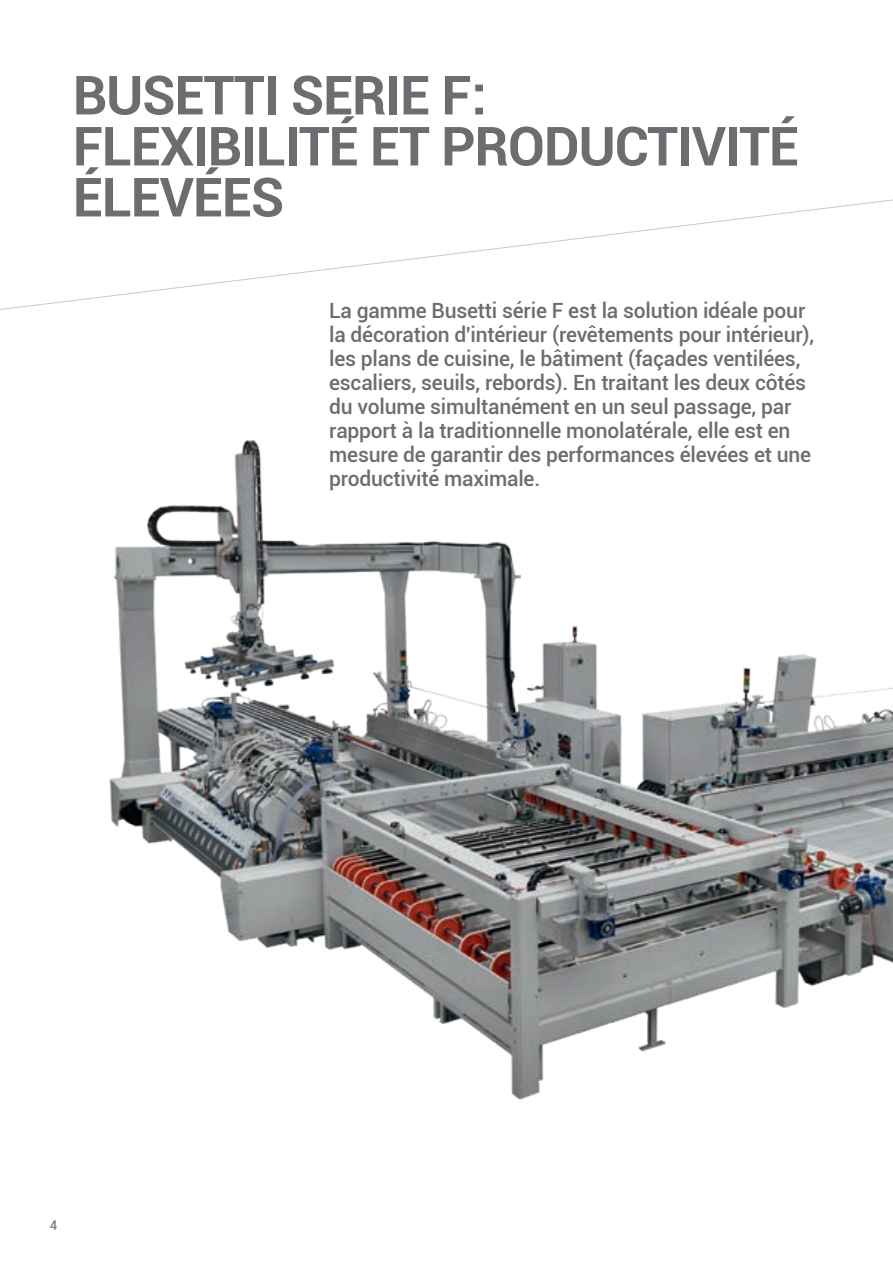
<style>
.page{position:relative;width:893px;height:1263px;background:#fff}
.page>*{position:absolute;margin:0;border:0;box-sizing:border-box;transform-origin:0 0}
.t1{font:700 54px/51px "Roboto";letter-spacing:-.02em;color:#6c6d70}
.t2{font:500 21px/24px "Roboto";letter-spacing:-.01em;color:#6c6d70}
.t3{font:13.5px "Roboto";color:#6c6d70}
</style>
<div class="page">
<img style="left:109px;top:440px;width:784px;height:660px">
<svg style="left:0;top:199px;width:893px;height:111px"></svg>
<p class="t1" style="left:73px;top:68px;width:415px">BUSETTI SERIE F:</p>
<p class="t1" style="left:73px;top:119px;width:728px">FLEXIBILITÉ ET PRODUCTIVITÉ<br>ÉLEVÉES</p>
<p class="t2" style="left:329px;top:298px;width:487px">La gamme Busetti série F est la solution idéale pour la décoration d'intérieur (revêtements pour intérieur), les plans de cuisine, le bâtiment (façades ventilées, escaliers, seuils, rebords). En traitant les deux côtés du volume simultanément en un seul passage, par rapport à la traditionnelle monolatérale, elle est en mesure de garantir des performances élevées et une productivité maximale.</p>
<p class="t3" style="left:50px;top:1215px;width:9px">4</p>
</div>
